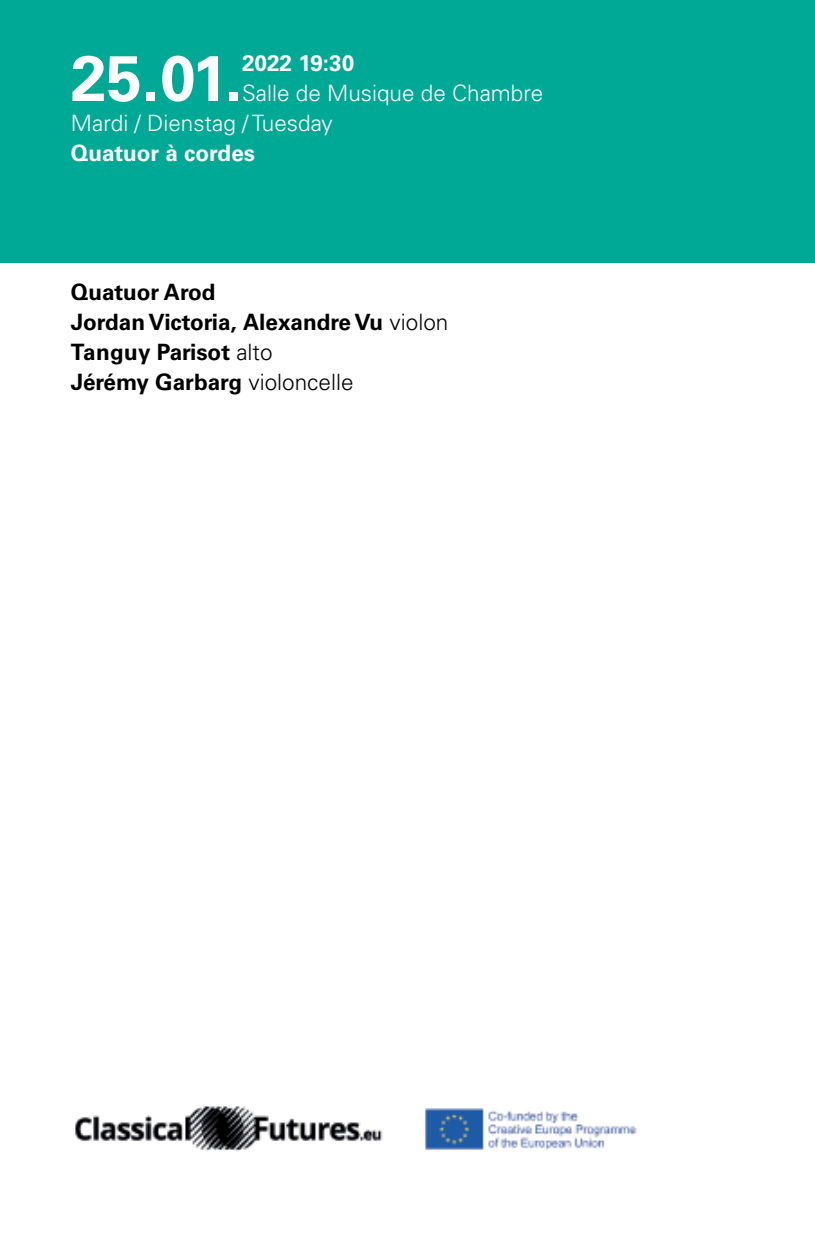
<style>
.page{position:relative;width:815px;height:1241px;background:#fff}
.page>*{position:absolute;margin:0;border:0;box-sizing:border-box;transform-origin:0 0}
.t1{font:700 64px "Univers LT Pro 65";color:#fff}
.t2{font:700 22.5px/30px "Univers LT Pro 65";color:#000}
.t3{font:300 22.5px/30px "Univers LT Pro 45";color:#fff}
.t4{font:700 22.5px "Univers LT Pro 65";color:#fff}
.s1{font-family:"Univers LT Pro 45";font-weight:300}
</style>
<div class="page">
<div style="left:0;top:0;width:815px;height:262px;background:#00a995"></div>
<img style="left:75px;top:1106px;width:562px;height:46px">
<h1 class="t1" style="left:71px;top:40px;width:173px">25.01.</h1>
<p class="t4" style="left:242px;top:50px;width:114px">2022 19:30</p>
<p class="t3" style="left:71px;top:78px;width:474px;text-indent:171px">Salle de Musique de Chambre<br>Mardi / Dienstag / Tuesday</p>
<p class="t4" style="left:71px;top:140px;width:186px">Quatuor à cordes</p>
<p class="t2" style="left:71px;top:277px;width:379px">Quatuor Arod<br>Jordan Victoria, Alexandre Vu <span class="s1">violon<br></span>Tanguy Parisot <span class="s1">alto<br></span>Jérémy Garbarg <span class="s1">violoncelle</span></p>
</div>
